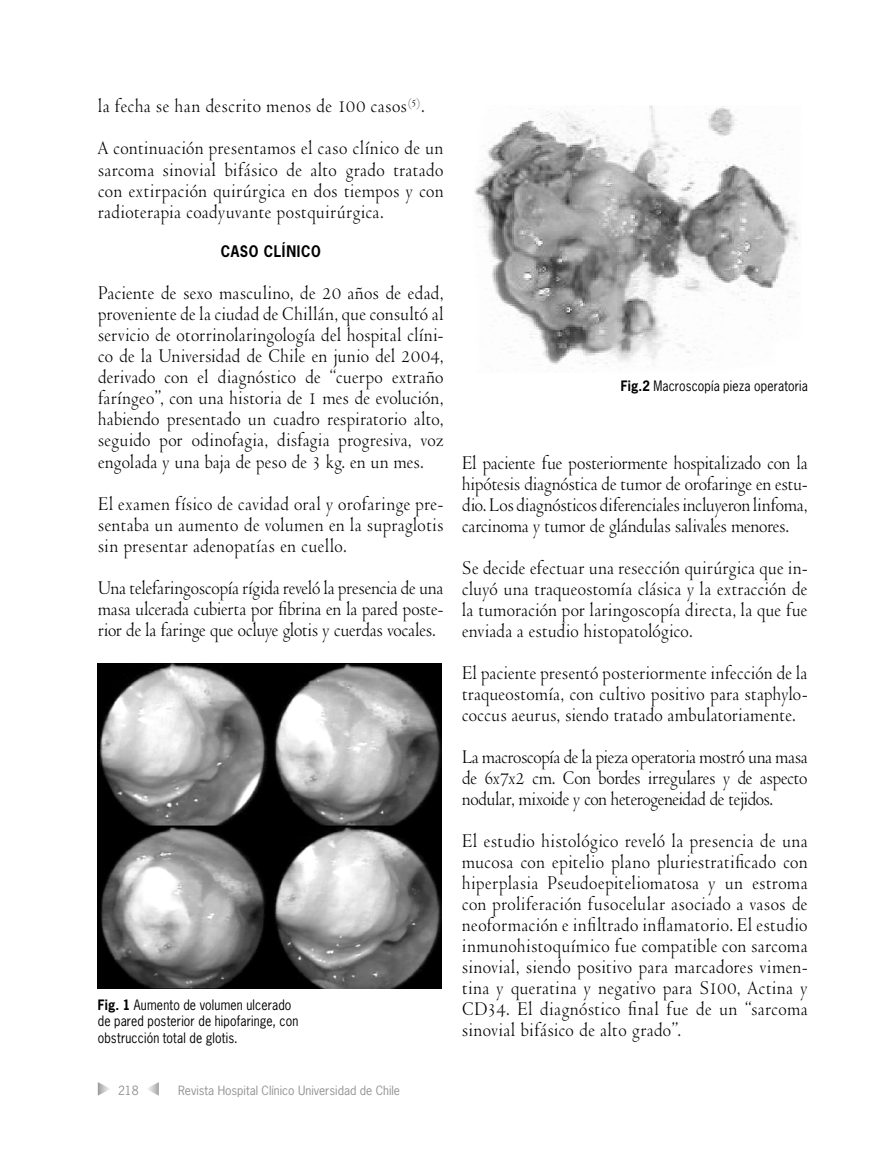
<style>
.page{position:relative;width:893px;height:1149px;background:#fff}
.page>*{position:absolute;margin:0;border:0;box-sizing:border-box;transform-origin:0 0}
.TEXTO_Venetian{font:21px/21px "Venetian 301 BT";letter-spacing:-.015em;color:#000;text-align:justify;scale:.9 1}
.SUBTITULO_espñol{font:700 15px "News Gothic Std";letter-spacing:.05em;color:#000;scale:.9 1}
.PIE_FOTO{font:13.5px/16.2px "News Gothic Std";letter-spacing:.015em;color:#000;scale:.9 1}
.t1{font:12px "News Gothic Std";color:#939393}
.s1{font-weight:700}
</style>
<div class="page">
<svg style="left:148px;top:1082px;width:11px;height:13px"></svg>
<svg style="left:98px;top:1082px;width:12px;height:13px"></svg>
<img style="left:98px;top:663px;width:344px;height:325px">
<img style="left:474px;top:105px;width:325px;height:260px">
<p class="TEXTO_Venetian" style="left:98px;top:96px;width:365px">la fecha se han descrito menos de 100 casos<sup>(5)</sup>.</p>
<p class="TEXTO_Venetian" style="left:98px;top:138px;width:386px">A continuación presentamos el caso clínico de un sarcoma sinovial bifásico de alto grado tratado con extirpación quirúrgica en dos tiempos y con radioterapia coadyuvante postquirúrgica.</p>
<p class="SUBTITULO_espñol" style="left:221px;top:242px;width:113px">CASO CLÍNICO</p>
<p class="TEXTO_Venetian" style="left:98px;top:283px;width:386px">Paciente de sexo masculino, de 20 años de edad, proveniente de la ciudad de Chillán, que consultó al servicio de otorrinolaringología del hospital clíni&shy;co de la Universidad de Chile en junio del 2004, derivado con el diagnóstico de “cuerpo extraño faríngeo”, con una historia de 1 mes de evolución, habiendo presentado un cuadro respiratorio alto, seguido por odinofagia, disfagia progresiva, voz engolada y una baja de peso de 3 kg. en un mes.</p>
<p class="TEXTO_Venetian" style="left:98px;top:493px;width:386px">El examen físico de cavidad oral y orofaringe pre&shy;sentaba un aumento de volumen en la supraglotis sin presentar adenopatías en cuello.</p>
<p class="TEXTO_Venetian" style="left:98px;top:577px;width:386px">Una telefaringoscopía rígida reveló la presencia de una masa ulcerada cubierta por fibrina en la pared poste&shy;rior de la faringe que ocluye glotis y cuerdas vocales.</p>
<p class="PIE_FOTO" style="left:98px;top:996px;width:224px"><span class="s1">Fig. 1</span> Aumento de volumen ulcerado de pared posterior de hipofaringe, con obstrucción total de glotis.</p>
<p class="t1" style="left:118px;top:1081px;width:22px">218</p>
<p class="t1" style="left:178px;top:1081px;width:224px">Revista Hospital Clínico Universidad de Chile</p>
<p class="PIE_FOTO" style="left:621px;top:377px;width:209px"><span class="s1">Fig.2</span> Macroscopía pieza operatoria</p>
<p class="TEXTO_Venetian" style="left:462px;top:452px;width:386px">El paciente fue posteriormente hospitalizado con la hipótesis diagnóstica de tumor de orofaringe en estu&shy;dio. Los diagnósticos diferenciales incluyeron linfoma, carcinoma y tumor de glándulas salivales menores.</p>
<p class="TEXTO_Venetian" style="left:462px;top:557px;width:386px">Se decide efectuar una resección quirúrgica que in&shy;cluyó una traqueostomía clásica y la extracción de la tumoración por laringoscopía directa, la que fue enviada a estudio histopatológico.</p>
<p class="TEXTO_Venetian" style="left:462px;top:662px;width:386px">El paciente presentó posteriormente infección de la traqueostomía, con cultivo positivo para staphylo&shy;coccus aeurus, siendo tratado ambulatoriamente.</p>
<p class="TEXTO_Venetian" style="left:462px;top:746px;width:386px">La macroscopía de la pieza operatoria mostró una masa de 6x7x2 cm. Con bordes irregulares y de aspecto nodular, mixoide y con heterogeneidad de tejidos.</p>
<p class="TEXTO_Venetian" style="left:462px;top:830px;width:386px">El estudio histológico reveló la presencia de una mucosa con epitelio plano pluriestratificado con hiperplasia Pseudoepiteliomatosa y un estroma con proliferación fusocelular asociado a vasos de neoformación e infiltrado inflamatorio. El estudio inmunohistoquímico fue compatible con sarcoma sinovial, siendo positivo para marcadores vimen&shy;tina y queratina y negativo para S100, Actina y CD34. El diagnóstico final fue de un “sarcoma sinovial bifásico de alto grado”.</p>
</div>
